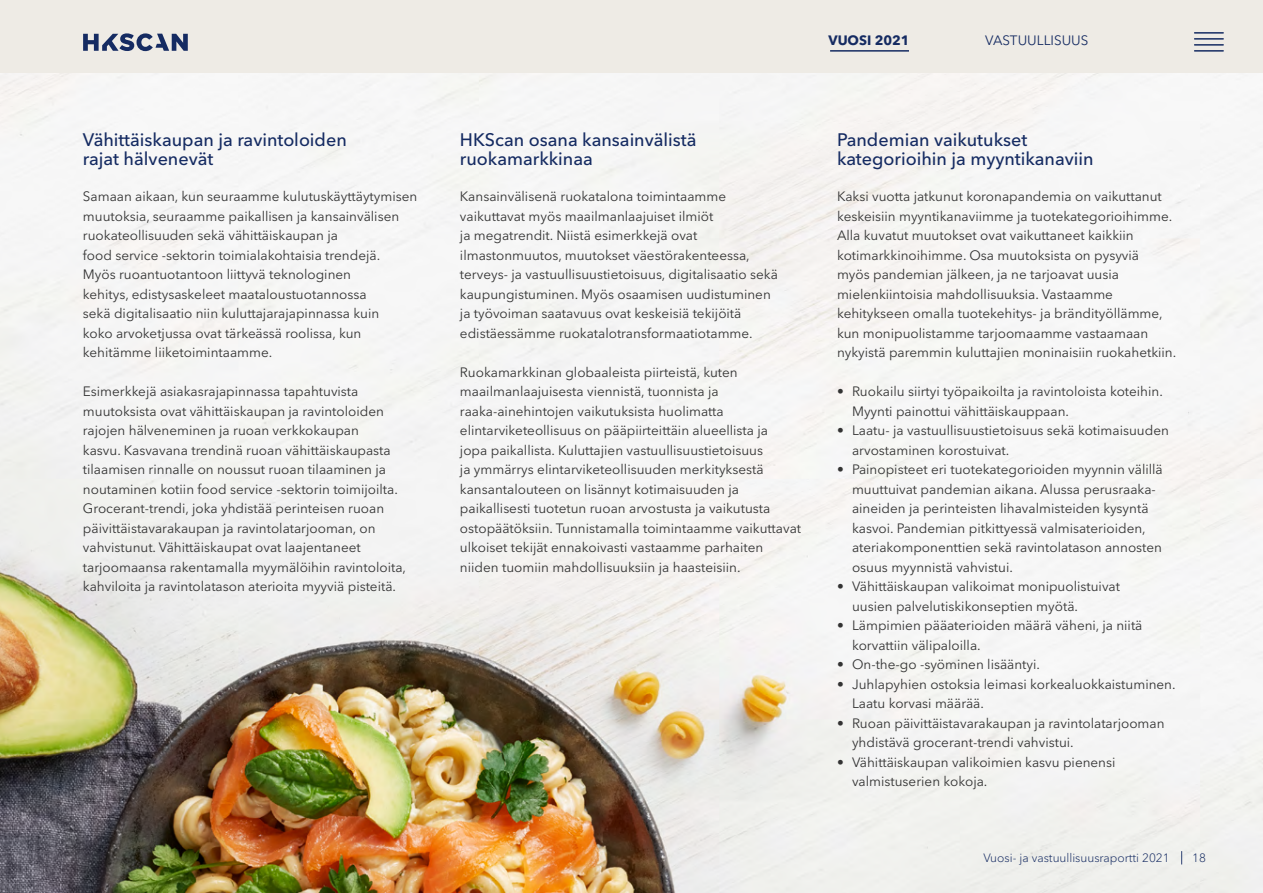
<style>
.page{position:relative;width:1263px;height:893px;background:#fff}
.page>*{position:absolute;margin:0;border:0;box-sizing:border-box;transform-origin:0 0}
.t1{font:500 18px/19.5px "Avenir Next LT Pro";color:#152b62}
.t2{font:13.5px/19.5px "Avenir Next LT Pro";color:#333}
.t3{font:13.5px "Avenir Next LT Pro";color:#152b62}
.t4{font:700 13.5px "Avenir Next LT Pro";color:#152b62}
.t5{font:300 12px "Avenir Next LT Pro";color:#152b62}
</style>
<div class="page">
<img style="left:0;top:73px;width:1263px;height:820px">
<svg style="left:1181px;top:851px;width:1px;height:13px"></svg>
<div style="left:0;top:0;width:1263px;height:73px;background:#eeebe5"></div>
<hr style="left:830px;top:50px;width:79px;height:2px;background:#152b62">
<hr style="left:1194px;top:32px;width:29px;height:2px;background:#152b62">
<hr style="left:1194px;top:38px;width:29px;height:2px;background:#152b62">
<hr style="left:1194px;top:44px;width:29px;height:2px;background:#152b62">
<hr style="left:1194px;top:50px;width:29px;height:2px;background:#152b62">
<svg style="left:83px;top:33px;width:105px;height:18px"></svg>
<h1 class="t1" style="left:83px;top:129px;width:265px">Vähittäiskaupan ja ravintoloiden rajat hälvenevät</h1>
<p class="t2" style="left:83px;top:187px;width:336px">Samaan aikaan, kun seuraamme kulutuskäyttäytymisen muutoksia, seuraamme paikallisen ja kansainvälisen ruokateollisuuden sekä vähittäiskaupan ja<br>food service -sektorin toimialakohtaisia trendejä.<br>Myös ruoantuotantoon liittyvä teknologinen<br>kehitys, edistysaskeleet maataloustuotannossa<br>sekä digitalisaatio niin kuluttajarajapinnassa kuin<br>koko arvoketjussa ovat tärkeässä roolissa, kun kehitämme liiketoimintaamme.</p>
<p class="t2" style="left:83px;top:382px;width:325px">Esimerkkejä asiakasrajapinnassa tapahtuvista muutoksista ovat vähittäiskaupan ja ravintoloiden rajojen hälveneminen ja ruoan verkkokaupan<br>kasvu. Kasvavana trendinä ruoan vähittäiskaupasta tilaamisen rinnalle on noussut ruoan tilaaminen ja noutaminen kotiin food service -sektorin toimijoilta.<br>Grocerant-trendi, joka yhdistää perinteisen ruoan päivittäistavarakaupan ja ravintolatarjooman, on vahvistunut. Vähittäiskaupat ovat laajentaneet tarjoomaansa rakentamalla myymälöihin ravintoloita, kahviloita ja ravintolatason aterioita myyviä pisteitä.</p>
<p class="t4" style="left:828px;top:32px;width:83px">VUOSI 2021</p>
<p class="t3" style="left:985px;top:32px;width:105px">VASTUULLISUUS</p>
<h1 class="t1" style="left:460px;top:129px;width:238px">HKScan osana kansainvälistä ruokamarkkinaa</h1>
<p class="t2" style="left:460px;top:187px;width:319px">Kansainvälisenä ruokatalona toimintaamme vaikuttavat myös maailmanlaajuiset ilmiöt<br>ja megatrendit. Niistä esimerkkejä ovat ilmastonmuutos, muutokset väestörakenteessa, terveys- ja vastuullisuustietoisuus, digitalisaatio sekä kaupungistuminen. Myös osaamisen uudistuminen ja työvoiman saatavuus ovat keskeisiä tekijöitä edistäessämme ruokatalotransformaatiotamme.</p>
<p class="t2" style="left:460px;top:362px;width:343px">Ruokamarkkinan globaaleista piirteistä, kuten maailmanlaajuisesta viennistä, tuonnista ja raaka-ainehintojen vaikutuksista huolimatta elintarviketeollisuus on pääpiirteittäin alueellista ja<br>jopa paikallista. Kuluttajien vastuullisuustietoisuus<br>ja ymmärrys elintarviketeollisuuden merkityksestä kansantalouteen on lisännyt kotimaisuuden ja paikallisesti tuotetun ruoan arvostusta ja vaikutusta ostopäätöksiin. Tunnistamalla toimintaamme vaikuttavat ulkoiset tekijät ennakoivasti vastaamme parhaiten niiden tuomiin mahdollisuuksiin ja haasteisiin.</p>
<h1 class="t1" style="left:837px;top:129px;width:258px">Pandemian vaikutukset kategorioihin ja myyntikanaviin</h1>
<p class="t2" style="left:837px;top:187px;width:341px">Kaksi vuotta jatkunut koronapandemia on vaikuttanut keskeisiin myyntikanaviimme ja tuotekategorioihimme.<br>Alla kuvatut muutokset ovat vaikuttaneet kaikkiin kotimarkkinoihimme. Osa muutoksista on pysyviä<br>myös pandemian jälkeen, ja ne tarjoavat uusia mielenkiintoisia mahdollisuuksia. Vastaamme kehitykseen omalla tuotekehitys- ja brändityöllämme, kun monipuolistamme tarjoomaamme vastaamaan nykyistä paremmin kuluttajien moninaisiin ruokahetkiin.</p>
<p class="t2" style="left:852px;top:382px;width:312px;text-indent:-15px">• Ruokailu siirtyi työpaikoilta ja ravintoloista koteihin.<br>Myynti painottui vähittäiskauppaan.</p>
<p class="t2" style="left:852px;top:421px;width:318px;text-indent:-15px">• Laatu- ja vastuullisuustietoisuus sekä kotimaisuuden arvostaminen korostuivat.</p>
<p class="t2" style="left:852px;top:460px;width:312px;text-indent:-15px">• Painopisteet eri tuotekategorioiden myynnin välillä muuttuivat pandemian aikana. Alussa perusraaka&shy;aineiden ja perinteisten lihavalmisteiden kysyntä kasvoi. Pandemian pitkittyessä valmisaterioiden, ateriakomponenttien sekä ravintolatason annosten osuus myynnistä vahvistui.</p>
<p class="t2" style="left:852px;top:577px;width:269px;text-indent:-15px">• Vähittäiskaupan valikoimat monipuolistuivat uusien palvelutiskikonseptien myötä.</p>
<p class="t2" style="left:852px;top:616px;width:292px;text-indent:-15px">• Lämpimien pääaterioiden määrä väheni, ja niitä korvattiin välipaloilla.</p>
<p class="t2" style="left:837px;top:655px;width:204px">• On-the-go -syöminen lisääntyi.</p>
<p class="t2" style="left:852px;top:674px;width:325px;text-indent:-15px">• Juhlapyhien ostoksia leimasi korkealuokkaistuminen.<br>Laatu korvasi määrää.</p>
<p class="t2" style="left:852px;top:713px;width:314px;text-indent:-15px">• Ruoan päivittäistavarakaupan ja ravintolatarjooman yhdistävä grocerant-trendi vahvistui.</p>
<p class="t2" style="left:852px;top:752px;width:265px;text-indent:-15px">• Vähittäiskaupan valikoimien kasvu pienensi valmistuserien kokoja.</p>
<p class="t5" style="left:983px;top:851px;width:188px">Vuosi- ja vastuullisuusraportti 2021</p>
<p class="t5" style="left:1192px;top:851px;width:15px">18</p>
</div>
